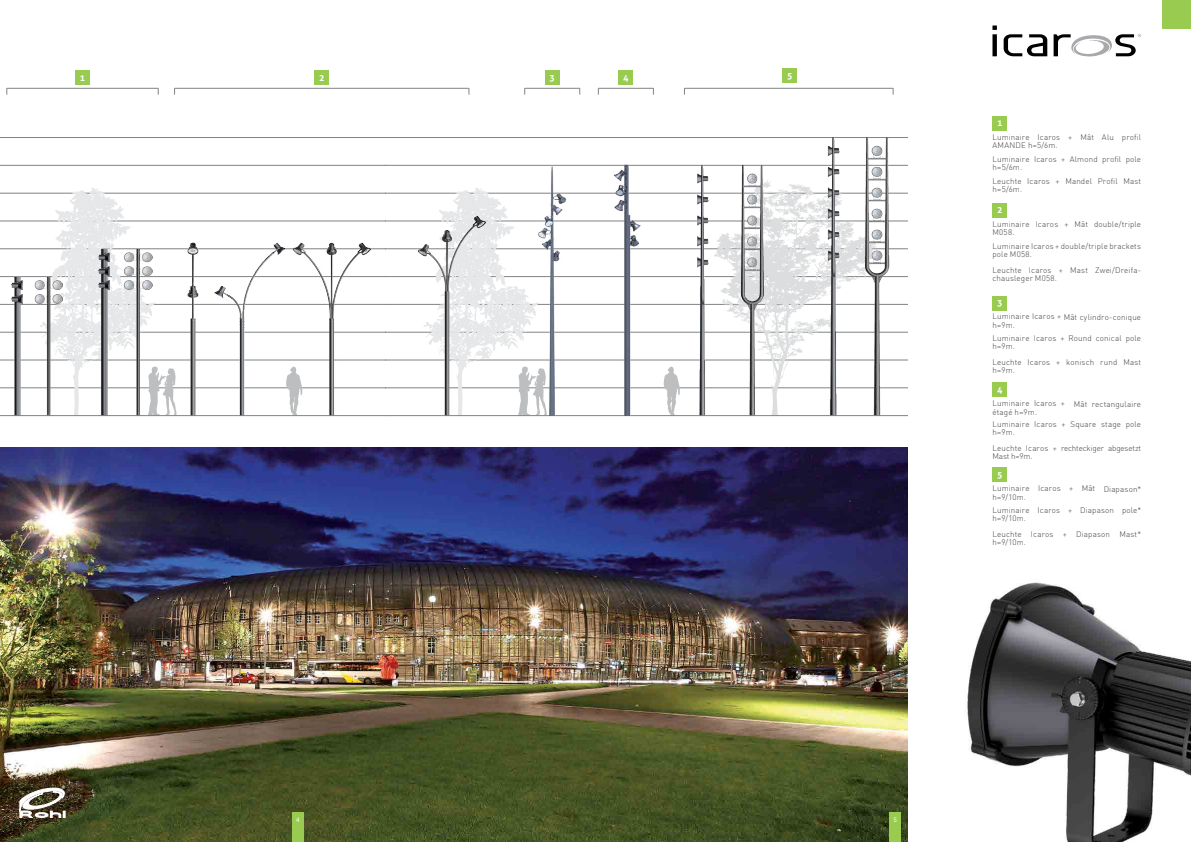
<style>
.page{position:relative;width:1191px;height:842px;background:#fff}
.page>*{position:absolute;margin:0;border:0;box-sizing:border-box;transform-origin:0 0}
.t1{font:700 9px "Aller";color:#fff}
.t2{font:300 8px/8px "DIN";letter-spacing:.015em;color:#414042}
.t3{font:300 8px/8px "DIN";letter-spacing:-.015em;color:#414042}
.t4{font:7px "Source Sans Pro";color:#fff}
</style>
<div class="page">
<img style="left:0;top:447px;width:908px;height:395px">
<div style="left:1162px;top:0;width:29px;height:28px;background:#98cb4f"></div>
<svg style="left:992px;top:26px;width:5px;height:30px"></svg>
<svg style="left:1003px;top:34px;width:44px;height:22px"></svg>
<svg style="left:1053px;top:34px;width:88px;height:23px"></svg>
<div style="left:889px;top:812px;width:11px;height:30px;background:#98cb4f"></div>
<div style="left:292px;top:812px;width:11px;height:30px;background:#98cb4f"></div>
<hr style="left:0;top:388px;width:386px;height:1px;background:#808285">
<hr style="left:0;top:360px;width:386px;height:1px;background:#808285">
<hr style="left:0;top:332px;width:386px;height:1px;background:#808285">
<hr style="left:0;top:304px;width:386px;height:1px;background:#808285">
<hr style="left:0;top:276px;width:386px;height:1px;background:#808285">
<hr style="left:0;top:249px;width:386px;height:1px;background:#808285">
<hr style="left:0;top:221px;width:386px;height:1px;background:#808285">
<hr style="left:0;top:193px;width:386px;height:1px;background:#808285">
<hr style="left:0;top:165px;width:386px;height:1px;background:#808285">
<hr style="left:0;top:137px;width:386px;height:1px;background:#808285">
<svg style="left:40px;top:188px;width:136px;height:227px"></svg>
<svg style="left:286px;top:368px;width:6px;height:45px"></svg>
<img style="left:214px;top:243px;width:72px;height:172px">
<img style="left:187px;top:242px;width:12px;height:173px">
<img style="left:292px;top:242px;width:78px;height:173px">
<img style="left:10px;top:276px;width:13px;height:139px">
<img style="left:34px;top:276px;width:28px;height:139px">
<img style="left:98px;top:248px;width:13px;height:167px">
<img style="left:124px;top:248px;width:28px;height:167px">
<hr style="left:0;top:415px;width:386px;height:1px;background:#808285">
<hr style="left:385px;top:388px;width:523px;height:1px;background:#808285">
<hr style="left:385px;top:360px;width:523px;height:1px;background:#808285">
<hr style="left:385px;top:332px;width:523px;height:1px;background:#808285">
<hr style="left:385px;top:304px;width:523px;height:1px;background:#808285">
<hr style="left:385px;top:276px;width:523px;height:1px;background:#808285">
<hr style="left:385px;top:249px;width:523px;height:1px;background:#808285">
<hr style="left:385px;top:221px;width:523px;height:1px;background:#808285">
<hr style="left:385px;top:193px;width:523px;height:1px;background:#808285">
<hr style="left:385px;top:165px;width:523px;height:1px;background:#808285">
<hr style="left:385px;top:137px;width:523px;height:1px;background:#808285">
<svg style="left:423px;top:188px;width:111px;height:227px"></svg>
<svg style="left:713px;top:180px;width:152px;height:235px"></svg>
<svg style="left:663px;top:366px;width:17px;height:49px"></svg>
<img style="left:740px;top:164px;width:23px;height:251px">
<img style="left:696px;top:164px;width:13px;height:251px">
<img style="left:865px;top:137px;width:24px;height:278px">
<img style="left:826px;top:137px;width:14px;height:278px">
<img style="left:417px;top:215px;width:68px;height:200px">
<hr style="left:385px;top:415px;width:523px;height:1px;background:#808285">
<img style="left:534px;top:164px;width:36px;height:252px">
<img style="left:606px;top:164px;width:42px;height:252px">
<img style="left:967px;top:582px;width:224px;height:260px">
<div style="left:992px;top:116px;width:15px;height:14px;background:#98cb4f"></div>
<div style="left:992px;top:203px;width:15px;height:14px;background:#98cb4f"></div>
<div style="left:992px;top:296px;width:15px;height:14px;background:#98cb4f"></div>
<div style="left:992px;top:467px;width:15px;height:15px;background:#98cb4f"></div>
<hr style="left:7px;top:88px;width:151px;height:1px;background:#808285">
<div style="left:75px;top:70px;width:15px;height:15px;background:#98cb4f"></div>
<hr style="left:175px;top:88px;width:294px;height:1px;background:#808285">
<div style="left:314px;top:70px;width:15px;height:15px;background:#98cb4f"></div>
<hr style="left:524px;top:88px;width:56px;height:1px;background:#808285">
<div style="left:545px;top:70px;width:14px;height:15px;background:#98cb4f"></div>
<hr style="left:684px;top:88px;width:209px;height:1px;background:#808285">
<div style="left:782px;top:69px;width:15px;height:14px;background:#98cb4f"></div>
<svg style="left:20px;top:785px;width:45px;height:33px"></svg>
<hr style="left:598px;top:88px;width:55px;height:1px;background:#808285">
<div style="left:618px;top:70px;width:15px;height:15px;background:#98cb4f"></div>
<div style="left:992px;top:382px;width:15px;height:15px;background:#98cb4f"></div>
<p class="t1" style="left:80px;top:72px;width:7px">1</p>
<p class="t1" style="left:319px;top:72px;width:7px">2</p>
<p class="t1" style="left:549px;top:72px;width:7px">3</p>
<p class="t1" style="left:623px;top:72px;width:7px">4</p>
<p class="t1" style="left:787px;top:70px;width:7px">5</p>
<p class="t1" style="left:997px;top:118px;width:7px">1</p>
<p class="t2" style="left:992px;top:133px;width:150px">Luminaire Icaros + Mât Alu profil<br>AMANDE h=5/6m.</p>
<p class="t2" style="left:992px;top:155px;width:150px">Luminaire Icaros + Almond profil pole h=5/6m.</p>
<p class="t2" style="left:992px;top:177px;width:150px">Leuchte Icaros + Mandel Profil Mast h=5/6m.</p>
<p class="t2" style="left:992px;top:220px;width:150px">Luminaire Icaros + Mât double/triple<br>M058.</p>
<p class="t2" style="left:992px;top:242px;width:150px">Luminaire Icaros + double/triple brackets pole M058.</p>
<p class="t2" style="left:992px;top:266px;width:150px">Leuchte Icaros + Mast Zwei/Dreifa&shy;chausleger M058.</p>
<p class="t2" style="left:992px;top:313px;width:150px">Luminaire Icaros + Mât cylindro-conique h=9m.</p>
<p class="t2" style="left:992px;top:334px;width:150px">Luminaire Icaros + Round conical pole h=9m.</p>
<p class="t2" style="left:992px;top:358px;width:150px">Leuchte Icaros + konisch rund Mast h=9m.</p>
<p class="t1" style="left:997px;top:205px;width:7px">2</p>
<p class="t1" style="left:997px;top:298px;width:7px">3</p>
<p class="t1" style="left:997px;top:384px;width:7px">4</p>
<p class="t2" style="left:992px;top:399px;width:150px;line-height:8.5px">Luminaire Icaros + Mât rectangulaire étagé h=9m.</p>
<p class="t2" style="left:992px;top:420px;width:150px">Luminaire Icaros + Square stage pole h=9m.</p>
<p class="t3" style="left:992px;top:444px;width:150px">Leuchte Icaros + rechteckiger abgesetzt<br>Mast h=9m.</p>
<p class="t1" style="left:997px;top:469px;width:7px">5</p>
<p class="t2" style="left:992px;top:483px;width:150px;line-height:9px">Luminaire Icaros + Mât Diapason* h=9/10m.</p>
<p class="t2" style="left:992px;top:506px;width:150px">Luminaire Icaros + Diapason pole* h=9/10m.</p>
<p class="t2" style="left:992px;top:530px;width:150px">Leuchte Icaros + Diapason Mast* h=9/10m.</p>
<p class="t4" style="left:296px;top:815px;width:5px">4</p>
<p class="t4" style="left:893px;top:815px;width:5px">5</p>
</div>
